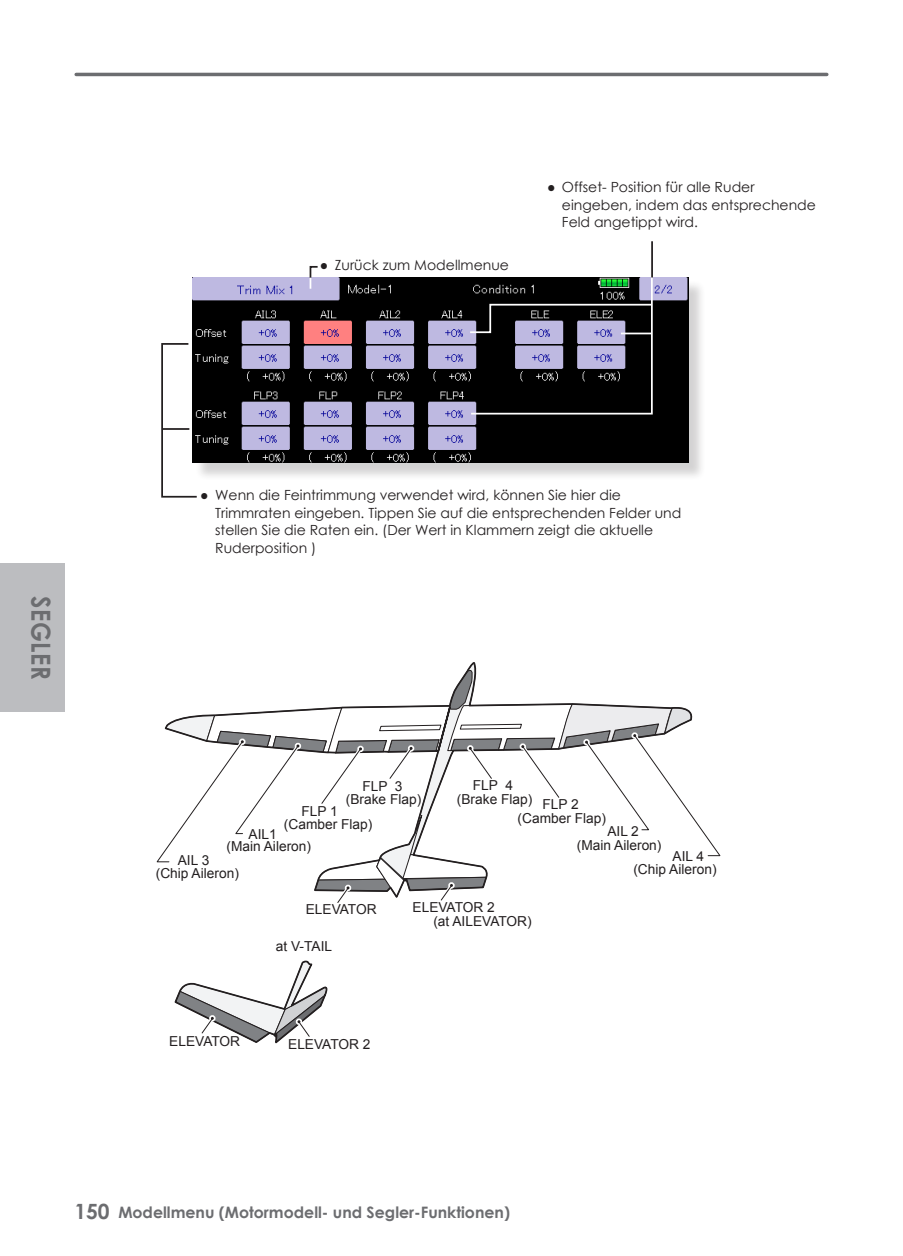
<style>
.page{position:relative;width:903px;height:1256px;background:#fff}
.page>*{position:absolute;margin:0;border:0;box-sizing:border-box;transform-origin:0 0}
.t1{font:700 26.25px "Century Gothic";letter-spacing:.02em;color:#6c6d70;scale:.9 1}
.t2{font:700 15.75px "Century Gothic";color:#6c6d70}
.t3{font:14px/17.5px "Century Gothic";color:#231f20}
.t4{font:13.65px/12.6px "Arial";color:#231f20;text-align:center}
.s1{font-size:21px}
</style>
<div class="page">
<hr style="left:76px;top:73px;width:751px;height:3px;background:#6c6d70">
<div style="left:0;top:563px;width:64px;height:149px;background:#bcbdc0"></div>
<div style="left:195px;top:279px;width:511px;height:202px;background:#231f20;opacity:.2"></div>
<img style="left:193px;top:277px;width:496px;height:186px">
<svg style="left:161px;top:342px;width:37px;height:156px"></svg>
<svg style="left:309px;top:266px;width:10px;height:23px"></svg>
<svg style="left:468px;top:277px;width:185px;height:138px;background:#33343c"></svg>
<svg style="left:156px;top:662px;width:565px;height:241px"></svg>
<svg style="left:174px;top:960px;width:154px;height:84px"></svg>
<hr style="left:651px;top:241px;width:2px;height:36px;background:#231f20">
<p class="t3" style="left:320px;top:256px;width:190px">● Zurück zum Modellmenue</p>
<p class="t3" style="left:562px;top:178px;width:256px;text-indent:-15px">● Offset- Position für alle Ruder eingeben, indem das entsprechende<br>Feld angetippt wird.</p>
<h1 class="t1" style="left:61px;top:596px;width:94px;rotate:90deg">SEGLER</h1>
<p class="t3" style="left:215px;top:486px;width:468px;text-indent:-15px">● Wenn die Feintrimmung verwendet wird, können Sie hier die Trimmraten eingeben. Tippen Sie auf die entsprechenden Felder und stellen Sie die Raten ein. (Der Wert in Klammern zeigt die aktuelle Ruderposition )</p>
<p class="t4" style="left:346px;top:779px;width:77px;line-height:13.1px">FLP 3 (Brake Flap)</p>
<p class="t4" style="left:457px;top:778px;width:77px;line-height:13.5px">FLP 4 (Brake Flap)</p>
<p class="t4" style="left:517px;top:797px;width:90px;line-height:13.8px">FLP 2 (Camber Flap)</p>
<p class="t4" style="left:284px;top:805px;width:90px;text-align:left;text-indent:18px">FLP 1 (Camber Flap)</p>
<p class="t4" style="left:226px;top:828px;width:86px;line-height:12.1px;text-align:left;text-indent:22px">AIL1 (Main Aileron)</p>
<p class="t4" style="left:577px;top:823px;width:86px;line-height:14.5px">AIL 2<br>(Main Aileron)</p>
<p class="t4" style="left:156px;top:854px;width:85px">AIL 3<br>(Chip Aileron)</p>
<p class="t4" style="left:633px;top:849px;width:85px;line-height:13.5px;text-align:left;text-indent:39px">AIL 4 (Chip Aileron)</p>
<p class="t4" style="left:306px;top:902px;width:72px">ELEVATOR</p>
<p class="t4" style="left:433px;top:899px;width:100px;line-height:13.8px;text-align:left;text-indent:-21px">ELEVATOR 2<br>(at AILEVATOR)</p>
<p class="t4" style="left:276px;top:939px;width:58px">at V-TAIL</p>
<p class="t4" style="left:169px;top:1035px;width:72px">ELEVATOR</p>
<p class="t4" style="left:288px;top:1038px;width:84px">ELEVATOR 2</p>
<p class="t2" style="left:74px;top:1199px;width:437px"><span class="s1">150</span> Modellmenu (Motormodell- und Segler-Funktionen)</p>
</div>
